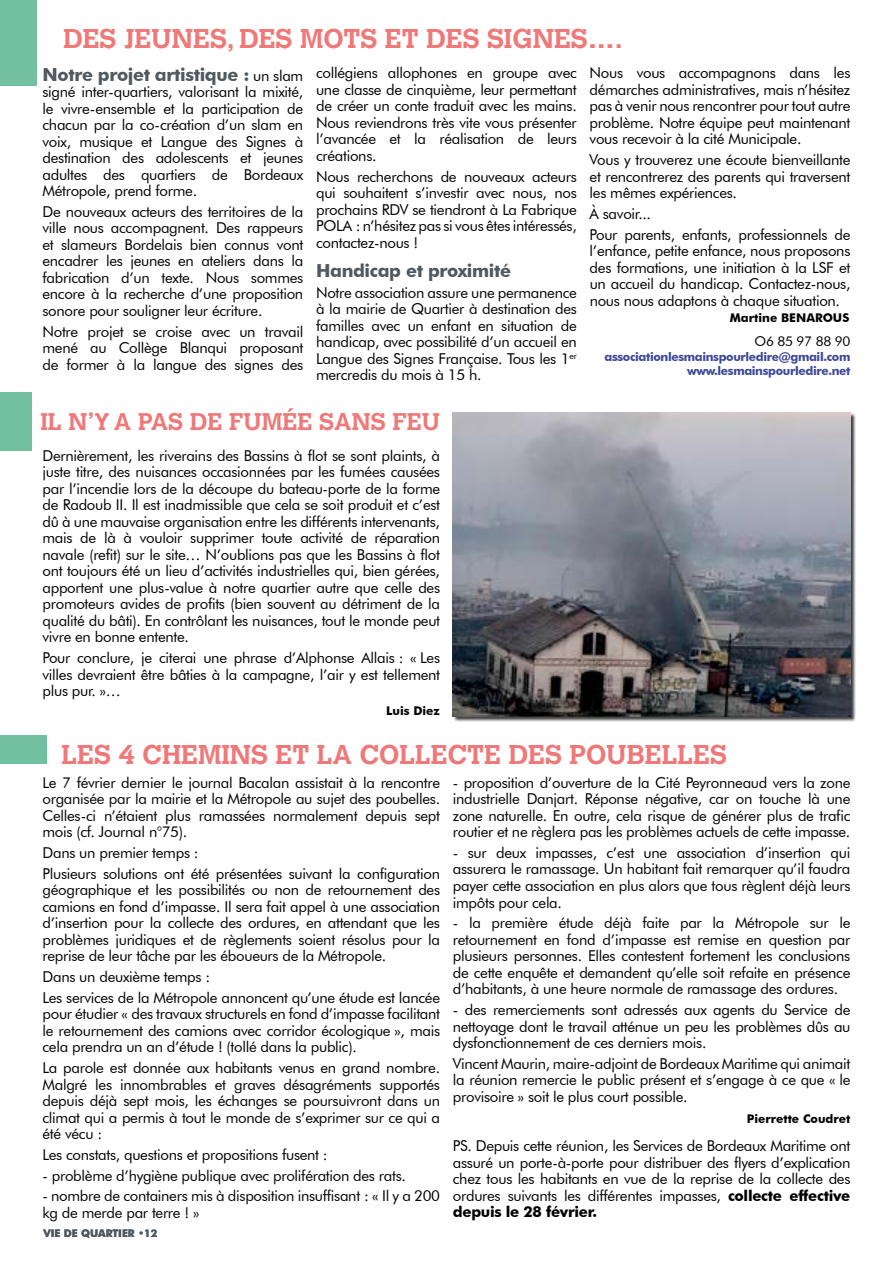
<style>
.page{position:relative;width:893px;height:1263px;background:#fff}
.page>*{position:absolute;margin:0;border:0;box-sizing:border-box;transform-origin:0 0}
.t1{font:700 27px "Calvert";color:#ef7879}
.t2{font:700 24px "Calvert";color:#ef7879}
.t3{font:700 18px "Futura BT";letter-spacing:-.02em;color:#4f595f}
.t4{font:15px/16.5px "Futura BT";letter-spacing:-.02em;color:#000;text-align:justify}
.t5{font:13.5px "Futura BT";letter-spacing:-.02em;color:#000}
.t6{font:700 12px/14.4px "Futura BT";letter-spacing:-.03em;color:#3e4898;text-align:right}
.t7{font:700 12px "Futura BT";color:#000}
.t8{font:700 10.5px "Futura BT";color:#4f595f}
.s1{font-weight:400;font-size:15px;color:#000}
.s2{font-weight:700}
</style>
<div class="page">
<div style="left:0;top:0;width:37px;height:85px;background:#72c09f"></div>
<div style="left:0;top:735px;width:46px;height:29px;background:#72c09f"></div>
<div style="left:0;top:393px;width:32px;height:58px;background:#72c09f"></div>
<div style="left:453px;top:413px;width:402px;height:309px;background:#000;opacity:.75"></div>
<img style="left:453px;top:413px;width:397px;height:303px">
<h1 class="t1" style="left:63px;top:21px;width:561px">DES JEUNES, DES MOTS ET DES SIGNES….</h1>
<p class="t3" style="left:43px;top:63px;width:262px">Notre projet artistique : <span class="s1">un slam</span></p>
<p class="t4" style="left:43px;top:83px;width:262px">signé inter-quartiers, valorisant la mixité, le vivre-ensemble et la participation de chacun par la co-création d’un slam en voix, musique et Langue des Signes à destination des adolescents et jeunes adultes des quartiers de Bordeaux Métropole, prend forme.</p>
<p class="t4" style="left:43px;top:203px;width:262px">De nouveaux acteurs des territoires de la ville nous accompagnent. Des rappeurs et slameurs Bordelais bien connus vont encadrer les jeunes en ateliers dans la fabrication d’un texte. Nous sommes encore à la recherche d’une proposition sonore pour souligner leur écriture.</p>
<p class="t4" style="left:43px;top:323px;width:262px">Notre projet se croise avec un travail mené au Collège Blanqui proposant de former à la langue des signes des</p>
<p class="t4" style="left:316px;top:65px;width:262px">collégiens allophones en groupe avec une classe de cinquième, leur permettant de créer un conte traduit avec les mains.<br>Nous reviendrons très vite vous présenter l’avancée et la réalisation de leurs créations.</p>
<p class="t4" style="left:316px;top:168px;width:262px">Nous recherchons de nouveaux acteurs qui souhaitent s’investir avec nous, nos prochains RDV se tiendront à La Fabrique POLA : n’hésitez pas si vous êtes intéressés, contactez-nous !</p>
<p class="t3" style="left:316px;top:260px;width:197px">Handicap et proximité</p>
<p class="t4" style="left:316px;top:284px;width:262px">Notre association assure une permanence à la mairie de Quartier à destination des familles avec un enfant en situation de handicap, avec possibilité d’un accueil en Langue des Signes Française. Tous les 1<sup>er </sup>mercredis du mois à 15 h.</p>
<p class="t4" style="left:590px;top:65px;width:262px">Nous vous accompagnons dans les démarches administratives, mais n’hésitez pas à venir nous rencontrer pour tout autre problème. Notre équipe peut maintenant vous recevoir à la cité Municipale.</p>
<p class="t4" style="left:590px;top:151px;width:262px">Vous y trouverez une écoute bienveillante et rencontrerez des parents qui traversent les mêmes expériences.</p>
<p class="t4" style="left:590px;top:203px;width:262px;line-height:20.7px">À savoir...<br>Pour parents, enfants, professionnels de</p>
<p class="t4" style="left:590px;top:242px;width:262px">l’enfance, petite enfance, nous proposons des formations, une initiation à la LSF et un accueil du handicap. Contactez-nous, nous nous adaptons à chaque situation.</p>
<p class="t7" style="left:730px;top:311px;width:121px">Martine BENAROUS</p>
<p class="t5" style="left:755px;top:333px;width:97px">O6 85 97 88 90</p>
<p class="t6" style="left:604px;top:349px;width:247px">associationlesmainspourledire@gmail.com www.lesmainspourledire.net</p>
<h2 class="t2" style="left:40px;top:407px;width:401px">IL N’Y A PAS DE FUMÉE SANS FEU</h2>
<p class="t4" style="left:43px;top:447px;width:399px">Dernièrement, les riverains des Bassins à flot se sont plaints, à juste titre, des nuisances occasionnées par les fumées causées par l’incendie lors de la découpe du bateau-porte de la forme de Radoub II. Il est inadmissible que cela se soit produit et c’est dû à une mauvaise organisation entre les différents intervenants, mais de là à vouloir supprimer toute activité de réparation navale (refit) sur le site… N’oublions pas que les Bassins à flot ont toujours été un lieu d’activités industrielles qui, bien gérées, apportent une plus-value à notre quartier autre que celle des promoteurs avides de profits (bien souvent au détriment de la qualité du bâti). En contrôlant les nuisances, tout le monde peut vivre en bonne entente.</p>
<p class="t4" style="left:43px;top:649px;width:399px">Pour conclure, je citerai une phrase d’Alphonse Allais : « Les villes devraient être bâties à la campagne, l’air y est tellement plus pur. »…</p>
<p class="t7" style="left:386px;top:704px;width:56px">Luis Diez</p>
<h1 class="t1" style="left:62px;top:737px;width:667px">LES 4 CHEMINS ET LA COLLECTE DES POUBELLES</h1>
<p class="t4" style="left:43px;top:774px;width:399px">Le 7 février dernier le journal Bacalan assistait à la rencontre organisée par la mairie et la Métropole au sujet des poubelles.<br>Celles-ci n’étaient plus ramassées normalement depuis sept mois (cf. Journal n°75).</p>
<p class="t4" style="left:43px;top:842px;width:399px;line-height:20.7px">Dans un premier temps :<br>Plusieurs solutions ont été présentées suivant la configuration</p>
<p class="t4" style="left:43px;top:881px;width:399px">géographique et les possibilités ou non de retournement des camions en fond d’impasse. Il sera fait appel à une association d’insertion pour la collecte des ordures, en attendant que les problèmes juridiques et de règlements soient résolus pour la reprise de leur tâche par les éboueurs de la Métropole.</p>
<p class="t4" style="left:43px;top:966px;width:399px;line-height:20.7px">Dans un deuxième temps :<br>Les services de la Métropole annoncent qu’une étude est lancée</p>
<p class="t4" style="left:43px;top:1005px;width:399px">pour étudier « des travaux structurels en fond d’impasse facilitant le retournement des camions avec corridor écologique », mais cela prendra un an d’étude ! (tollé dans la public).</p>
<p class="t4" style="left:43px;top:1059px;width:399px">La parole est donnée aux habitants venus en grand nombre.<br>Malgré les innombrables et graves désagréments supportés depuis déjà sept mois, les échanges se poursuivront dans un climat qui a permis à tout le monde de s’exprimer sur ce qui a été vécu :</p>
<p class="t4" style="left:43px;top:1146px;width:287px">Les constats, questions et propositions fusent :</p>
<p class="t4" style="left:43px;top:1167px;width:365px">- problème d’hygiène publique avec prolifération des rats.</p>
<p class="t4" style="left:43px;top:1187px;width:399px">- nombre de containers mis à disposition insuffisant : « Il y a 200 kg de merde par terre ! »</p>
<p class="t8" style="left:43px;top:1227px;width:115px">VIE DE QUARTIER •12</p>
<p class="t4" style="left:453px;top:774px;width:399px">- proposition d’ouverture de la Cité Peyronneaud vers la zone industrielle Danjart. Réponse négative, car on touche là une zone naturelle. En outre, cela risque de générer plus de trafic routier et ne règlera pas les problèmes actuels de cette impasse.</p>
<p class="t4" style="left:453px;top:844px;width:399px">- sur deux impasses, c’est une association d’insertion qui assurera le ramassage. Un habitant fait remarquer qu’il faudra payer cette association en plus alors que tous règlent déjà leurs impôts pour cela.</p>
<p class="t4" style="left:453px;top:914px;width:399px">- la première étude déjà faite par la Métropole sur le retournement en fond d’impasse est remise en question par plusieurs personnes. Elles contestent fortement les conclusions de cette enquête et demandent qu’elle soit refaite en présence d’habitants, à une heure normale de ramassage des ordures.</p>
<p class="t4" style="left:453px;top:1001px;width:399px">- des remerciements sont adressés aux agents du Service de nettoyage dont le travail atténue un peu les problèmes dûs au dysfonctionnement de ces derniers mois.</p>
<p class="t4" style="left:453px;top:1055px;width:399px">Vincent Maurin, maire-adjoint de Bordeaux Maritime qui animait la réunion remercie le public présent et s’engage à ce que « le provisoire » soit le plus court possible.</p>
<p class="t7" style="left:747px;top:1111px;width:105px">Pierrette Coudret</p>
<p class="t4" style="left:453px;top:1137px;width:399px">PS. Depuis cette réunion, les Services de Bordeaux Maritime ont assuré un porte-à-porte pour distribuer des flyers d’explication chez tous les habitants en vue de la reprise de la collecte des ordures suivants les différentes impasses, <span class="s2">collecte effective depuis le 28 février.</span></p>
</div>
